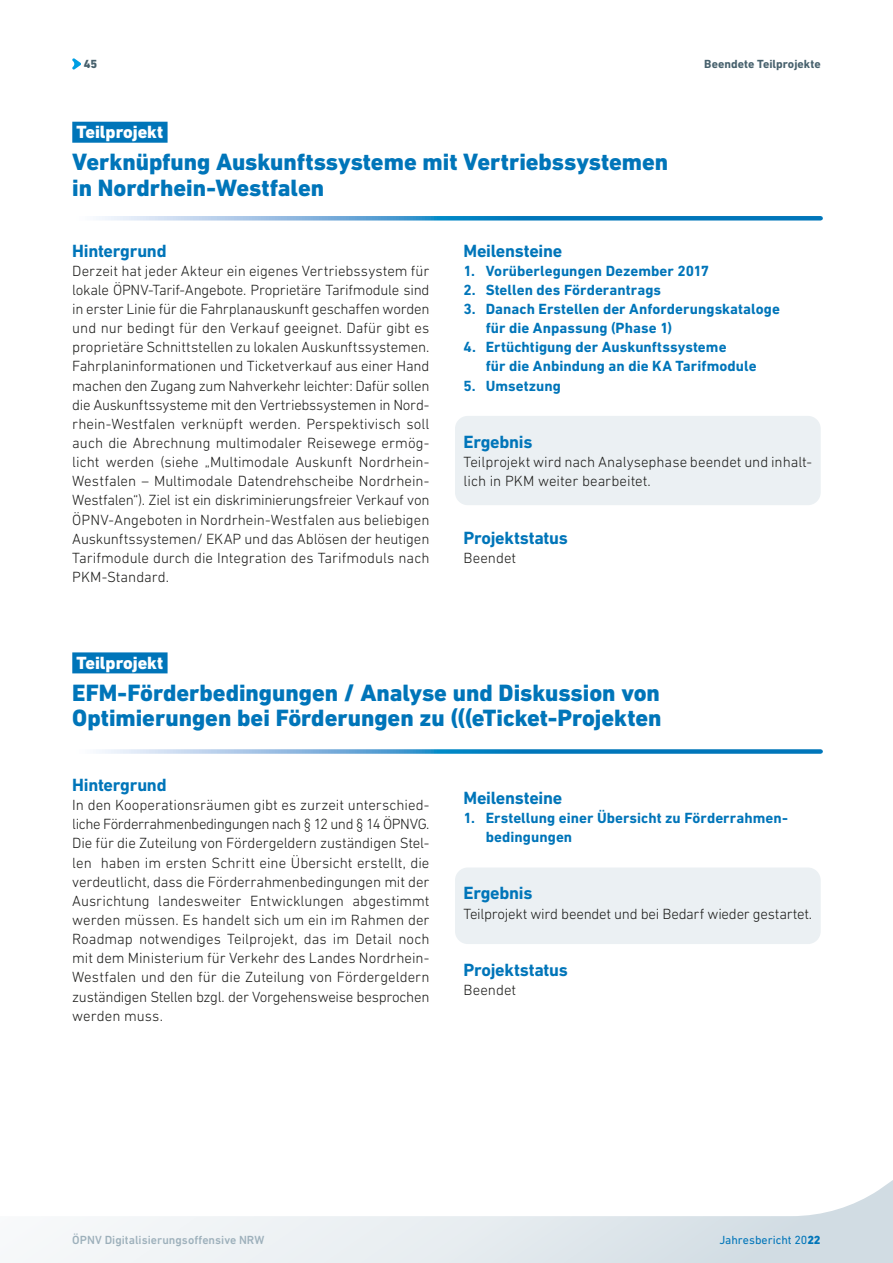
<style>
.page{position:relative;width:893px;height:1263px;background:#fff}
.page>*{position:absolute;margin:0;border:0;box-sizing:border-box;transform-origin:0 0}
.t1{font:800 24px/25.5px "DIN Next LT Pro";color:#0075b9}
.t2{font:700 18px "DIN Next LT Pro";letter-spacing:-.015em;color:#0075b9}
.t3{font:800 18px "DIN Next LT Pro";color:#fff}
.t4{font:300 15px/19.2px "DIN Next LT Pro";letter-spacing:-.005em;color:#1d1d1b;text-align:justify}
.t5{font:700 15px/19.2px "DIN Next LT Pro";letter-spacing:.005em;color:#0075b9}
.t6{font:500 12px "DIN Next LT Pro";letter-spacing:.005em;color:#9db0bb}
.t7{font:700 12px "DIN Next LT Pro";letter-spacing:.005em;color:#46606c}
.t8{font:12px "DIN Next LT Pro";color:#0075b9}
.t9{font:800 12px "DIN Next LT Pro";color:#46606c}
.s1{font-weight:800}
</style>
<div class="page">
<svg style="left:43px;top:1180px;width:850px;height:83px"></svg>
<svg style="left:72px;top:58px;width:9px;height:12px"></svg>
<svg style="left:96px;top:749px;width:725px;height:5px;background:#59a4d2"></svg>
<div style="left:72px;top:652px;width:96px;height:21px;background:#0075b9"></div>
<div style="left:455px;top:867px;width:366px;height:77px;background:#ebf0f3;border-radius:13px"></div>
<div style="left:455px;top:416px;width:366px;height:89px;background:#ebf0f3;border-radius:13px"></div>
<div style="left:72px;top:122px;width:96px;height:21px;background:#0075b9"></div>
<svg style="left:96px;top:216px;width:725px;height:5px;background:#59a4d2"></svg>
<p class="t9" style="left:84px;top:57px;width:15px">45</p>
<p class="t3" style="left:77px;top:121px;width:88px">Teilprojekt</p>
<h1 class="t1" style="left:72px;top:149px;width:597px">Verknüpfung Auskunftssysteme mit Vertriebssystemen in Nordrhein-Westfalen</h1>
<p class="t7" style="left:704px;top:57px;width:118px">Beendete Teilprojekte</p>
<p class="t2" style="left:72px;top:240px;width:96px">Hintergrund</p>
<p class="t4" style="left:72px;top:261px;width:359px">Derzeit hat jeder Akteur ein eigenes Vertriebssystem für lokale ÖPNV-Tarif-Angebote. Proprietäre Tarifmodule sind in erster Linie für die Fahrplanauskunft geschaffen worden und nur bedingt für den Verkauf geeignet. Dafür gibt es proprietäre Schnittstellen zu lokalen Auskunftssystemen.<br>Fahrplaninformationen und Ticketverkauf aus einer Hand machen den Zugang zum Nahverkehr leichter: Dafür sollen die Auskunftssysteme mit den Vertriebssystemen in Nord&shy;rhein-Westfalen verknüpft werden. Perspektivisch soll auch die Abrechnung multimodaler Reisewege ermög&shy;licht werden (siehe „Multimodale Auskunft Nordrhein-Westfalen – Multimodale Datendrehscheibe Nordrhein-Westfalen“). Ziel ist ein diskriminierungsfreier Verkauf von ÖPNV-Angeboten in Nordrhein-Westfalen aus beliebigen Auskunftssystemen/ EKAP und das Ablösen der heutigen Tarifmodule durch die Integration des Tarifmoduls nach PKM-Standard.</p>
<p class="t2" style="left:463px;top:240px;width:100px">Meilensteine</p>
<p class="t5" style="left:463px;top:261px;width:247px">1. Vorüberlegungen Dezember 2017</p>
<p class="t5" style="left:463px;top:280px;width:199px">2. Stellen des Förderantrags</p>
<p class="t5" style="left:486px;top:299px;width:296px;text-indent:-22px">3. Danach Erstellen der Anforderungskataloge für die Anpassung (Phase 1)</p>
<p class="t5" style="left:486px;top:337px;width:272px;text-indent:-22px">4. Ertüchtigung der Auskunftssysteme<br>für die Anbindung an die KA Tarifmodule</p>
<p class="t5" style="left:463px;top:376px;width:99px">5. Umsetzung</p>
<p class="t2" style="left:463px;top:431px;width:70px">Ergebnis</p>
<p class="t4" style="left:463px;top:452px;width:349px">Teilprojekt wird nach Analysephase beendet und inhalt&shy;lich in PKM weiter bearbeitet.</p>
<p class="t2" style="left:463px;top:527px;width:106px">Projektstatus</p>
<p class="t4" style="left:463px;top:548px;width:54px">Beendet</p>
<p class="t3" style="left:77px;top:652px;width:88px">Teilprojekt</p>
<h1 class="t1" style="left:72px;top:680px;width:591px">EFM-Förderbedingungen / Analyse und Diskussion von<br>Optimierungen bei Förderungen zu (((eTicket-Projekten</h1>
<p class="t2" style="left:72px;top:774px;width:96px">Hintergrund</p>
<p class="t4" style="left:72px;top:795px;width:359px">In den Kooperationsräumen gibt es zurzeit unterschied&shy;liche Förderrahmenbedingungen nach § 12 und § 14 ÖPNVG.<br>Die für die Zuteilung von Fördergeldern zuständigen Stel&shy;len haben im ersten Schritt eine Übersicht erstellt, die verdeutlicht, dass die Förderrahmenbedingungen mit der Ausrichtung landesweiter Entwicklungen abgestimmt werden müssen. Es handelt sich um ein im Rahmen der Roadmap notwendiges Teilprojekt, das im Detail noch mit dem Ministerium für Verkehr des Landes Nordrhein-Westfalen und den für die Zuteilung von Fördergeldern zuständigen Stellen bzgl. der Vorgehensweise besprochen werden muss.</p>
<p class="t2" style="left:463px;top:787px;width:100px">Meilensteine</p>
<p class="t5" style="left:486px;top:808px;width:302px;text-indent:-22px">1. Erstellung einer Übersicht zu Förderrahmen&shy;bedingungen</p>
<p class="t2" style="left:463px;top:883px;width:70px">Ergebnis</p>
<p class="t4" style="left:463px;top:904px;width:350px">Teilprojekt wird beendet und bei Bedarf wieder gestartet.</p>
<p class="t2" style="left:463px;top:959px;width:106px">Projektstatus</p>
<p class="t4" style="left:463px;top:980px;width:54px">Beendet</p>
<p class="t6" style="left:72px;top:1233px;width:194px">ÖPNV Digitalisierungsoffensive NRW</p>
<p class="t8" style="left:719px;top:1233px;width:103px">Jahresbericht 20<span class="s1">22</span></p>
</div>
